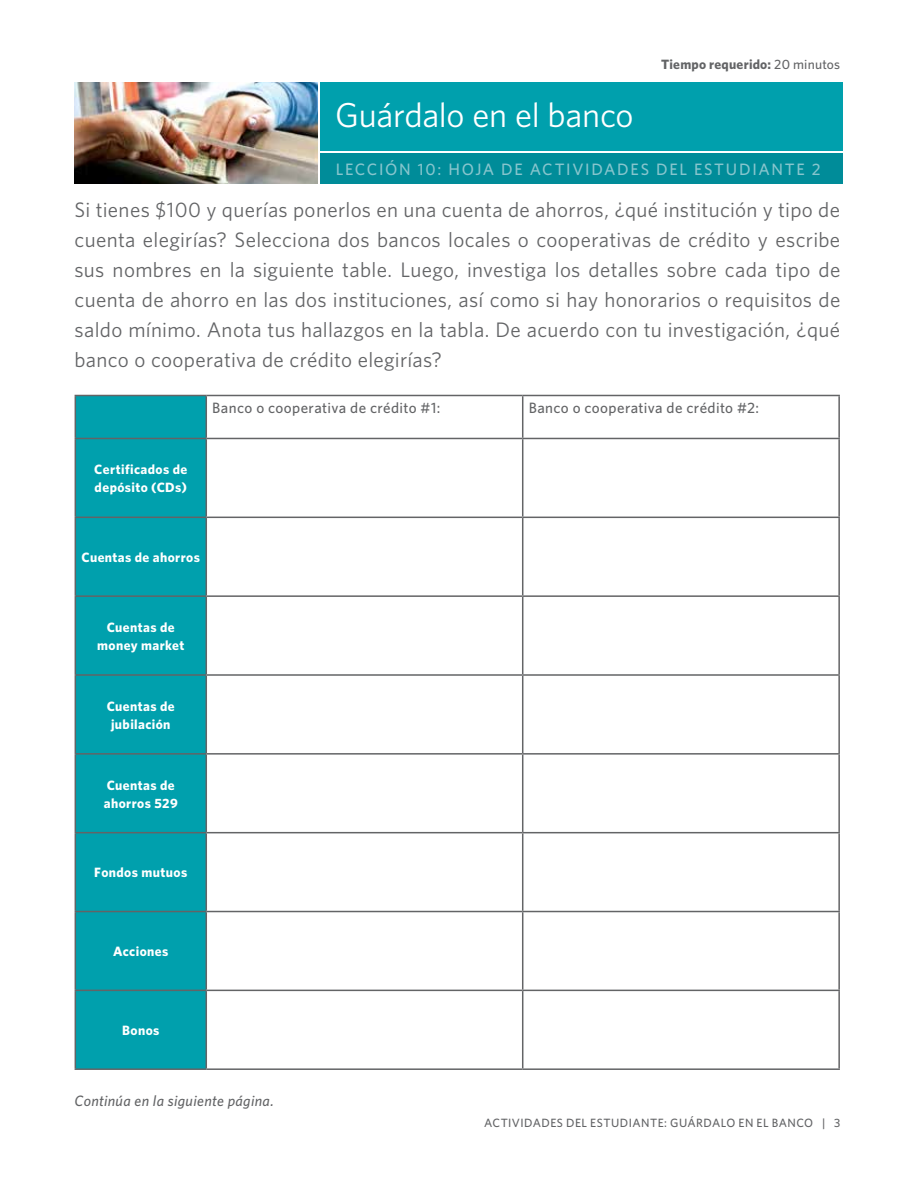
<style>
.page{position:relative;width:918px;height:1188px;background:#fff}
.page>*{position:absolute;margin:0;border:0;box-sizing:border-box;transform-origin:0 0}
.t1{font:34.5px "Whitney";letter-spacing:-.01em;color:#fff}
.t2{font:21px/30px "Whitney";letter-spacing:.015em;color:#636466;text-align:justify}
.t3{font:500 16.5px "Whitney";letter-spacing:.105em;color:#87c5cd}
.t4{font:500 15px "Whitney";letter-spacing:.025em;color:#636466}
.t5{font:italic 500 15px "Whitney";letter-spacing:.02em;color:#636466}
.t6{font:700 13.5px/18px "Whitney";letter-spacing:.03em;color:#fff}
.t7{font:700 13.5px "Whitney";letter-spacing:.015em;color:#636466}
.t8{font:500 12px "Whitney";letter-spacing:.035em;color:#636466}
.s1{font-weight:500}
</style>
<div class="page">
<img style="left:74px;top:82px;width:243px;height:102px">
<div style="left:320px;top:82px;width:523px;height:69px;background:#00a0ad"></div>
<div style="left:320px;top:153px;width:523px;height:30px;background:#008c99"></div>
<div style="left:76px;top:396px;width:130px;height:672px;background:#00a0ad"></div>
<hr style="left:75px;top:395px;width:131px;height:1px;background:#636466">
<hr style="left:75px;top:396px;width:1px;height:42px;background:#636466">
<hr style="left:206px;top:395px;width:317px;height:1px;background:#636466">
<hr style="left:206px;top:396px;width:1px;height:42px;background:#636466">
<hr style="left:523px;top:395px;width:317px;height:1px;background:#636466">
<hr style="left:522px;top:396px;width:1px;height:42px;background:#636466">
<hr style="left:838px;top:396px;width:2px;height:42px;background:#636466">
<hr style="left:75px;top:438px;width:131px;height:1px;background:#636466">
<hr style="left:75px;top:439px;width:1px;height:78px;background:#636466">
<hr style="left:206px;top:438px;width:317px;height:1px;background:#636466">
<hr style="left:206px;top:439px;width:1px;height:78px;background:#636466">
<hr style="left:523px;top:438px;width:317px;height:1px;background:#636466">
<hr style="left:522px;top:439px;width:1px;height:78px;background:#636466">
<hr style="left:838px;top:439px;width:2px;height:78px;background:#636466">
<hr style="left:75px;top:517px;width:131px;height:1px;background:#636466">
<hr style="left:75px;top:518px;width:1px;height:77px;background:#636466">
<hr style="left:206px;top:517px;width:317px;height:1px;background:#636466">
<hr style="left:206px;top:518px;width:1px;height:77px;background:#636466">
<hr style="left:523px;top:517px;width:317px;height:1px;background:#636466">
<hr style="left:522px;top:518px;width:1px;height:77px;background:#636466">
<hr style="left:838px;top:518px;width:2px;height:77px;background:#636466">
<hr style="left:75px;top:595px;width:131px;height:2px;background:#636466">
<hr style="left:75px;top:597px;width:1px;height:77px;background:#636466">
<hr style="left:206px;top:595px;width:317px;height:2px;background:#636466">
<hr style="left:206px;top:597px;width:1px;height:77px;background:#636466">
<hr style="left:523px;top:595px;width:317px;height:2px;background:#636466">
<hr style="left:522px;top:597px;width:1px;height:77px;background:#636466">
<hr style="left:838px;top:597px;width:2px;height:77px;background:#636466">
<hr style="left:75px;top:674px;width:131px;height:2px;background:#636466">
<hr style="left:75px;top:676px;width:1px;height:77px;background:#636466">
<hr style="left:206px;top:674px;width:317px;height:2px;background:#636466">
<hr style="left:206px;top:676px;width:1px;height:77px;background:#636466">
<hr style="left:523px;top:674px;width:317px;height:2px;background:#636466">
<hr style="left:522px;top:676px;width:1px;height:77px;background:#636466">
<hr style="left:838px;top:676px;width:2px;height:77px;background:#636466">
<hr style="left:75px;top:753px;width:131px;height:2px;background:#636466">
<hr style="left:75px;top:755px;width:1px;height:77px;background:#636466">
<hr style="left:206px;top:753px;width:317px;height:2px;background:#636466">
<hr style="left:206px;top:755px;width:1px;height:77px;background:#636466">
<hr style="left:523px;top:753px;width:317px;height:2px;background:#636466">
<hr style="left:522px;top:755px;width:1px;height:77px;background:#636466">
<hr style="left:838px;top:755px;width:2px;height:77px;background:#636466">
<hr style="left:75px;top:832px;width:131px;height:1px;background:#636466">
<hr style="left:75px;top:833px;width:1px;height:78px;background:#636466">
<hr style="left:206px;top:832px;width:317px;height:1px;background:#636466">
<hr style="left:206px;top:833px;width:1px;height:78px;background:#636466">
<hr style="left:523px;top:832px;width:317px;height:1px;background:#636466">
<hr style="left:522px;top:833px;width:1px;height:78px;background:#636466">
<hr style="left:838px;top:833px;width:2px;height:78px;background:#636466">
<hr style="left:75px;top:911px;width:131px;height:1px;background:#636466">
<hr style="left:75px;top:912px;width:1px;height:78px;background:#636466">
<hr style="left:206px;top:911px;width:317px;height:1px;background:#636466">
<hr style="left:206px;top:912px;width:1px;height:78px;background:#636466">
<hr style="left:523px;top:911px;width:317px;height:1px;background:#636466">
<hr style="left:522px;top:912px;width:1px;height:78px;background:#636466">
<hr style="left:838px;top:912px;width:2px;height:78px;background:#636466">
<hr style="left:75px;top:990px;width:131px;height:1px;background:#636466">
<hr style="left:75px;top:991px;width:1px;height:77px;background:#636466">
<hr style="left:206px;top:990px;width:317px;height:1px;background:#636466">
<hr style="left:206px;top:991px;width:1px;height:77px;background:#636466">
<hr style="left:523px;top:990px;width:317px;height:1px;background:#636466">
<hr style="left:522px;top:991px;width:1px;height:77px;background:#636466">
<hr style="left:838px;top:991px;width:2px;height:77px;background:#636466">
<hr style="left:75px;top:1068px;width:131px;height:2px;background:#636466">
<hr style="left:206px;top:1068px;width:317px;height:2px;background:#636466">
<hr style="left:523px;top:1068px;width:317px;height:2px;background:#636466">
<p class="t7" style="left:661px;top:55px;width:181px">Tiempo requerido: <span class="s1">20 minutos</span></p>
<h1 class="t1" style="left:335px;top:92px;width:300px">Guárdalo en el banco</h1>
<p class="t3" style="left:336px;top:158px;width:486px">LECCIÓN 10: HOJA DE ACTIVIDADES DEL ESTUDIANTE 2</p>
<p class="t2" style="left:75px;top:195px;width:767px">Si tienes $100 y querías ponerlos en una cuenta de ahorros, ¿qué institución y tipo de cuenta elegirías? Selecciona dos bancos locales o cooperativas de crédito y escribe sus nombres en la siguiente table. Luego, investiga los detalles sobre cada tipo de cuenta de ahorro en las dos instituciones, así como si hay honorarios o requisitos de saldo mínimo. Anota tus hallazgos en la tabla. De acuerdo con tu investigación, ¿qué banco o cooperativa de crédito elegirías?</p>
<p class="t6" style="left:94px;top:460px;width:94px">Certificados de depósito (CDs)</p>
<p class="t4" style="left:212px;top:398px;width:230px">Banco o cooperativa de crédito #1:</p>
<p class="t4" style="left:529px;top:398px;width:232px">Banco o cooperativa de crédito #2:</p>
<p class="t6" style="left:82px;top:548px;width:120px">Cuentas de ahorros</p>
<p class="t6" style="left:97px;top:618px;width:89px;text-align:center">Cuentas de money market</p>
<p class="t6" style="left:107px;top:697px;width:69px;text-align:center">Cuentas de jubilación</p>
<p class="t6" style="left:104px;top:776px;width:76px">Cuentas de ahorros 529</p>
<p class="t6" style="left:94px;top:863px;width:94px">Fondos mutuos</p>
<p class="t6" style="left:113px;top:942px;width:57px">Acciones</p>
<p class="t6" style="left:122px;top:1021px;width:39px">Bonos</p>
<p class="t5" style="left:75px;top:1091px;width:201px">Continúa en la siguiente página.</p>
<p class="t8" style="left:484px;top:1115px;width:358px">ACTIVIDADES DEL ESTUDIANTE: GUÁRDALO EN EL BANCO | 3</p>
</div>
